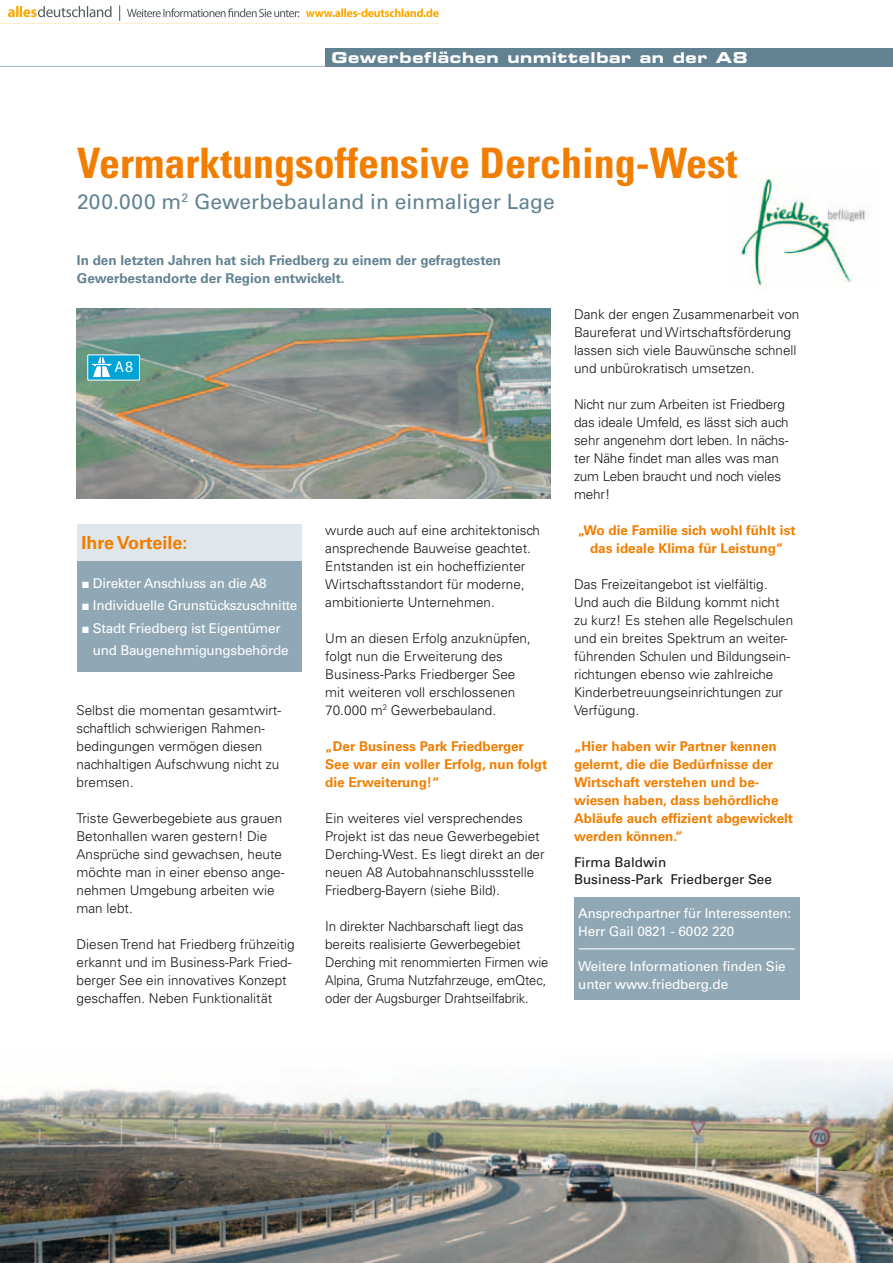
<style>
.page{position:relative;width:893px;height:1263px;background:#fff}
.page>*{position:absolute;margin:0;border:0;box-sizing:border-box;transform-origin:0 0}
.t1{font:700 condensed 42px "Univers LT Std";color:#f17e00}
.t2{font:21px "Univers LT Std";color:#628292}
.t3{font:700 18px "Univers LT Std";color:#f17e00}
.t4{font:15.75px "Myriad Pro";color:#fff}
.t5{font:15px "Eurostile LT Std Bold Ex 2";letter-spacing:.04em;color:#fff}
.t6{font:300 13.5px/18px "Univers LT Std";color:#131413}
.t7{font:700 13.5px/18px "Univers LT Std";color:#f17e00}
.t8{font:13.5px/18px "Univers LT Std";letter-spacing:-.02em;color:#fff}
.t9{font:700 13.5px/18px "Univers LT Std";color:#628292}
.t10{font:13.5px/16.2px "Univers LT Std";color:#131413}
.s1{font-family:"Century Gothic"}
</style>
<div class="page">
<img style="left:740px;top:177px;width:126px;height:109px">
<img style="left:77px;top:309px;width:474px;height:190px">
<div style="left:77px;top:561px;width:225px;height:111px;background:#90a8b5"></div>
<div style="left:77px;top:524px;width:225px;height:37px;background:#dfe7ec"></div>
<div style="left:88px;top:355px;width:51px;height:25px;background:#00a3d3"></div>
<div style="left:87px;top:354px;width:53px;height:26px;border:1px solid #fff"></div>
<svg style="left:92px;top:357px;width:20px;height:20px"></svg>
<div style="left:574px;top:898px;width:225px;height:102px;background:#90a8b5"></div>
<hr style="left:579px;top:948px;width:216px;height:1px;background:#dfe7ec">
<img style="left:0;top:1066px;width:893px;height:197px">
<hr style="left:0;top:66px;width:325px;height:1px;background:#9fb5c1">
<div style="left:325px;top:49px;width:568px;height:18px;background:#628292"></div>
<img style="left:0;top:5px;width:439px;height:19px">
<p class="t5" style="left:332px;top:47px;width:418px">Gewerbeflächen unmittelbar an der A8</p>
<h1 class="t1" style="left:77px;top:137px;width:661px">Vermarktungsoffensive Derching-West</h1>
<h2 class="t2" style="left:77px;top:190px;width:479px">200.000 m<sup>2</sup> Gewerbebauland in einmaliger Lage</h2>
<p class="t9" style="left:77px;top:251px;width:426px">In den letzten Jahren hat sich Friedberg zu einem der gefragtesten<br>Gewerbe standorte der Region entwickelt.</p>
<p class="t4" style="left:115px;top:357px;width:20px">A8</p>
<h3 class="t3" style="left:82px;top:532px;width:107px">Ihre Vorteile:</h3>
<p class="t8" style="left:82px;top:574px;width:187px"><span class="s1">■</span> Direkter Anschluss an die A8</p>
<p class="t8" style="left:82px;top:596px;width:217px"><span class="s1">■</span> Individuelle Grunstückszuschnitte</p>
<p class="t8" style="left:93px;top:617px;width:197px;line-height:22.5px;text-indent:-11px"><span class="s1">■</span> Stadt Friedberg ist Eigentümer und Baugenehmigungsbehörde</p>
<p class="t6" style="left:77px;top:701px;width:206px">Selbst die momentan gesamtwirt&shy;schaftlich schwierigen Rahmen&shy;bedingungen vermögen diesen nachhaltigen Aufschwung nicht zu bremsen.</p>
<p class="t6" style="left:77px;top:809px;width:209px">Triste Gewerbegebiete aus grauen<br>Betonhallen waren gestern! Die<br>Ansprüche sind gewachsen, heute möchte man in einer ebenso ange&shy;nehmen Umgebung arbeiten wie man lebt.</p>
<p class="t6" style="left:77px;top:935px;width:220px">Diesen Trend hat Friedberg frühzeitig erkannt und im Business-Park Fried&shy;berger See ein innovatives Konzept geschaffen. Neben Funktionalität</p>
<p class="t6" style="left:325px;top:521px;width:216px">wurde auch auf eine architektonisch ansprechende Bauweise geachtet.<br>Entstanden ist ein hocheffizienter Wirtschaftsstandort für moderne, ambitionierte Unternehmen.</p>
<p class="t6" style="left:325px;top:629px;width:207px">Um an diesen Erfolg anzuknüpfen , folgt nun die Erweiterung des<br>Business-Parks Friedberger See mit weiteren voll erschlossenen<br>70.000 m<sup>2</sup> Ge werbebauland.</p>
<p class="t7" style="left:325px;top:737px;width:224px">„Der Business Park Friedberger<br>See war ein voller Erfolg, nun folgt die Erweiterung!“</p>
<p class="t6" style="left:325px;top:809px;width:221px">Ein weiteres viel versprechendes Projekt ist das neue Gewerbegebiet Derching-West. Es liegt direkt an der neuen A8 Autobahnanschlussstelle Friedberg-Bayern (siehe Bild).</p>
<p class="t6" style="left:325px;top:917px;width:225px">In direkter Nachbarschaft liegt das bereits realisierte Gewerbegebiet Derching mit renommierten Firmen wie Alpina, Gruma Nutzfahrzeuge, emQtec, oder der Augsburger Drahtseilfabrik.</p>
<p class="t6" style="left:574px;top:305px;width:227px">Dank der engen Zusammenarbeit von Baureferat und Wirtschaftsförderung lassen sich viele Bauwünsche schnell und unbürokratisch umsetzen.</p>
<p class="t6" style="left:574px;top:395px;width:216px">Nicht nur zum Arbeiten ist Friedberg das ideale Umfeld, es lässt sich auch sehr angenehm dort leben. In nächs&shy;ter Nähe findet man alles was man zum Leben braucht und noch vieles mehr!</p>
<p class="t7" style="left:578px;top:521px;width:219px;text-align:center">„Wo die Familie sich wohl fühlt ist das ideale Klima für Leistung“</p>
<p class="t6" style="left:574px;top:575px;width:221px">Das Freizeitangebot ist vielfältig.<br>Und auch die Bildung kommt nicht zu kurz! Es stehen alle Regelschulen und ein breites Spektrum an weiter&shy;führenden Schulen und Bildungsein&shy;richtungen ebenso wie zahlreiche<br>Kinderbetreuungseinrichtungen zur<br>Verfügung.</p>
<p class="t7" style="left:574px;top:737px;width:221px">„Hier haben wir Partner kennen gelernt, die die Bedürfnisse der<br>Wirtschaft verstehen und be&shy;wiesen haben, dass behördliche<br>Abläufe auch effizient abgewickelt werden können.“</p>
<p class="t10" style="left:574px;top:855px;width:199px">Firma Baldwin<br>Business-Park Friedberger See</p>
<p class="t8" style="left:578px;top:905px;width:214px">Ansprechpartner für Interessenten:<br>Herr Gail 0821 - 6002 220</p>
<p class="t8" style="left:578px;top:957px;width:209px">Weitere Informationen finden Sie unter www.friedberg.de</p>
</div>
